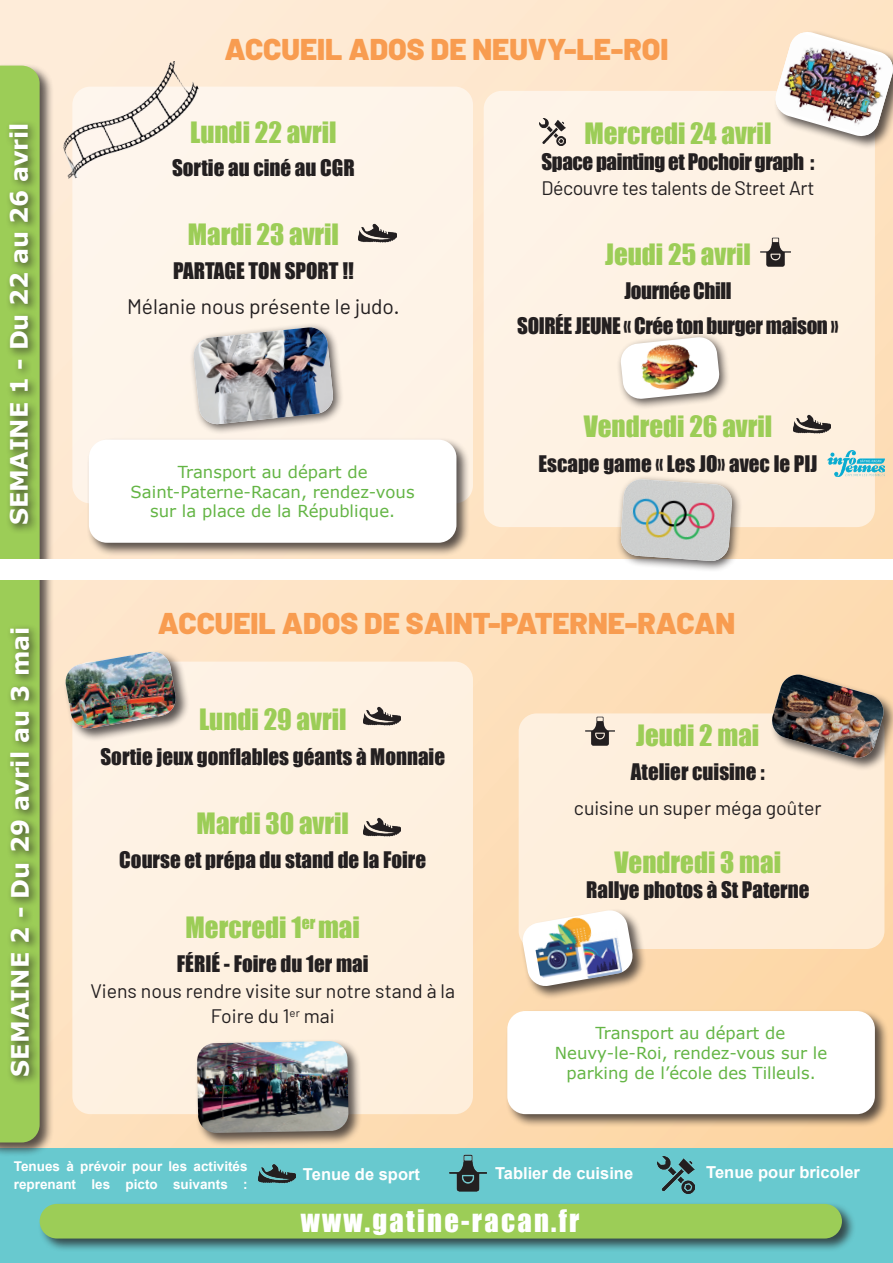
<style>
.page{position:relative;width:893px;height:1263px;background:#fff}
.page>*{position:absolute;margin:0;border:0;box-sizing:border-box;transform-origin:0 0}
.t1{font:900 30px "Barlow";color:#f89c50}
.t2{font:28.5px "Impact";letter-spacing:.08em;color:#fff}
.t3{font:27px "Impact";color:#9ccd57}
.t4{font:700 24px "Verdana";color:#fff}
.t5{font:21px "Impact";color:#231f20}
.t6{font:21px/34.5px "Impact";letter-spacing:-.02em;color:#231f20;text-align:center}
.t7{font:21px "Barlow";color:#231f20}
.t8{font:19.5px/25.5px "Barlow";color:#231f20;text-align:center}
.t9{font:19.5px "Barlow";letter-spacing:-.02em;color:#231f20}
.t10{font:16.5px/19.8px "Verdana";color:#64b545;text-align:center}
.t11{font:700 16.5px "Arial";color:#fff}
.t12{font:700 13.5px/18px "Arial";color:#fff}
</style>
<div class="page">
<img style="left:0;top:0;width:893px;height:1148px">
<div style="left:0;top:1148px;width:893px;height:115px;background:#68c9cf"></div>
<div style="left:0;top:63px;width:54px;height:1094px;background:#231f20;opacity:.75"></div>
<div style="left:0;top:66px;width:40px;height:1076px;background:#9ccd57"></div>
<div style="left:0;top:559px;width:893px;height:20px;background:#fff"></div>
<div style="left:5px;top:119px;width:34px;height:416px;background:#231f20;opacity:.75"></div>
<div style="left:6px;top:624px;width:34px;height:462px;background:#231f20;opacity:.75"></div>
<div style="left:38px;top:1202px;width:818px;height:51px;background:#231f20;opacity:.75"></div>
<div style="left:40px;top:1204px;width:802px;height:34px;background:#9ccd57;border-radius:17px"></div>
<div style="left:72px;top:87px;width:401px;height:416px;background:#fef4ea;border-radius:18px"></div>
<div style="left:484px;top:91px;width:391px;height:436px;background:#fef2e3;border-radius:18px"></div>
<div style="left:72px;top:662px;width:401px;height:452px;background:#fef1e1;border-radius:18px"></div>
<div style="left:519px;top:713px;width:365px;height:236px;background:#feeedb;border-radius:18px"></div>
<img style="left:258px;top:1164px;width:37px;height:20px">
<img style="left:449px;top:1154px;width:37px;height:37px">
<img style="left:657px;top:1157px;width:37px;height:37px">
<div style="left:195px;top:1039px;width:168px;height:108px;background:#231f20;opacity:.75"></div>
<img style="left:197px;top:1041px;width:152px;height:92px">
<img style="left:43px;top:57px;width:170px;height:123px">
<div style="left:189px;top:323px;width:155px;height:112px;background:#231f20;opacity:.75"></div>
<img style="left:193px;top:327px;width:141px;height:98px">
<div style="left:505px;top:1009px;width:384px;height:119px;background:#231f20;opacity:.75"></div>
<div style="left:507px;top:1011px;width:368px;height:103px;background:#fff;border-radius:18px"></div>
<div style="left:616px;top:474px;width:127px;height:98px;background:#231f20;opacity:.75"></div>
<img style="left:620px;top:479px;width:112px;height:83px">
<div style="left:87px;top:437px;width:384px;height:120px;background:#231f20;opacity:.75"></div>
<div style="left:89px;top:440px;width:367px;height:103px;background:#fff;border-radius:18px"></div>
<img style="left:585px;top:716px;width:30px;height:30px">
<img style="left:761px;top:237px;width:29px;height:30px">
<img style="left:359px;top:223px;width:37px;height:20px">
<div style="left:616px;top:332px;width:114px;height:78px;background:#231f20;opacity:.75"></div>
<svg style="left:620px;top:336px;width:100px;height:64px"></svg>
<img style="left:640px;top:342px;width:59px;height:50px">
<div style="left:773px;top:30px;width:120px;height:120px;background:#231f20;opacity:.75"></div>
<svg style="left:773px;top:30px;width:120px;height:108px"></svg>
<img style="left:775px;top:33px;width:118px;height:102px">
<div style="left:64px;top:650px;width:126px;height:92px;background:#231f20;opacity:.75"></div>
<svg style="left:64px;top:650px;width:113px;height:2px"></svg>
<img style="left:64px;top:652px;width:113px;height:78px">
<img style="left:539px;top:119px;width:26px;height:26px">
<div style="left:521px;top:908px;width:126px;height:92px;background:#231f20;opacity:.75"></div>
<svg style="left:521px;top:909px;width:113px;height:78px"></svg>
<img style="left:531px;top:910px;width:93px;height:76px">
<img style="left:793px;top:414px;width:37px;height:20px">
<img style="left:363px;top:817px;width:37px;height:20px">
<img style="left:828px;top:450px;width:56px;height:27px">
<div style="left:770px;top:672px;width:123px;height:100px;background:#231f20;opacity:.75"></div>
<svg style="left:770px;top:673px;width:115px;height:2px"></svg>
<img style="left:770px;top:675px;width:115px;height:85px">
<img style="left:363px;top:706px;width:37px;height:20px">
<p class="t4" style="left:2px;top:525px;width:404px;rotate:-90deg">SEMAINE 1 - Du 22 au 26 avril</p>
<p class="t4" style="left:3px;top:1076px;width:451px;rotate:-90deg">SEMAINE 2 - Du 29 avril au 3 mai</p>
<h1 class="t1" style="left:224px;top:30px;width:446px">ACCUEIL ADOS DE NEUVY-LE-ROI</h1>
<p class="t3" style="left:190px;top:111px;width:148px">Lundi 22 avril</p>
<p class="t5" style="left:172px;top:151px;width:184px">Sortie au ciné au CGR</p>
<p class="t3" style="left:188px;top:213px;width:153px">Mardi 23 avril</p>
<p class="t5" style="left:173px;top:255px;width:182px">PARTAGE TON SPORT !!</p>
<p class="t7" style="left:127px;top:293px;width:274px">Mélanie nous présente le judo.</p>
<p class="t10" style="left:131px;top:462px;width:286px">Transport au départ de<br>Saint-Paterne-Racan, rendez-vous sur la place de la République.</p>
<p class="t3" style="left:584px;top:113px;width:188px">Mercredi 24 avril</p>
<p class="t6" style="left:541px;top:144px;width:274px">Space painting et Pochoir graph :</p>
<p class="t9" style="left:541px;top:176px;width:275px">Découvre tes talents de Street Art</p>
<p class="t3" style="left:605px;top:233px;width:147px">Jeudi 25 avril</p>
<p class="t6" style="left:517px;top:273px;width:323px">Journée Chill<br>SOIRÉE JEUNE « Crée ton burger maison »</p>
<p class="t3" style="left:584px;top:405px;width:190px">Vendredi 26 avril</p>
<p class="t5" style="left:538px;top:447px;width:281px">Escape game « Les JO» avec le PIJ</p>
<h1 class="t1" style="left:158px;top:604px;width:579px">ACCUEIL ADOS DE SAINT-PATERNE-RACAN</h1>
<p class="t3" style="left:199px;top:699px;width:149px">Lundi 29 avril</p>
<p class="t5" style="left:100px;top:740px;width:346px">Sortie jeux gonflables géants à Monnaie</p>
<p class="t3" style="left:197px;top:802px;width:154px">Mardi 30 avril</p>
<p class="t5" style="left:119px;top:844px;width:308px">Course et prépa du stand de la Foire</p>
<p class="t3" style="left:186px;top:906px;width:176px">Mercredi 1<sup>er</sup> mai</p>
<p class="t5" style="left:177px;top:947px;width:193px">FÉRIÉ - Foire du 1er mai</p>
<p class="t8" style="left:90px;top:977px;width:366px">Viens nous rendre visite sur notre stand à la<br>Foire du 1<sup>er</sup> mai</p>
<p class="t3" style="left:636px;top:714px;width:125px">Jeudi 2 mai</p>
<p class="t5" style="left:631px;top:756px;width:135px">Atelier cuisine :</p>
<p class="t8" style="left:574px;top:795px;width:249px">cuisine un super méga goûter</p>
<p class="t3" style="left:614px;top:841px;width:168px">Vendredi 3 mai</p>
<p class="t5" style="left:586px;top:873px;width:225px">Rallye photos à St Paterne</p>
<p class="t10" style="left:555px;top:1023px;width:274px">Transport au départ de<br>Neuvy-le-Roi, rendez-vous sur le parking de l’école des Tilleuls.</p>
<p class="t12" style="left:14px;top:1157px;width:235px">Tenues à prévoir pour les activités reprenant les picto suivants :</p>
<p class="t11" style="left:303px;top:1162px;width:119px">Tenue de sport</p>
<p class="t11" style="left:495px;top:1161px;width:140px">Tablier de cuisine</p>
<p class="t11" style="left:706px;top:1160px;width:155px">Tenue pour bricoler</p>
<h2 class="t2" style="left:301px;top:1199px;width:280px">www.gatine-racan.fr</h2>
</div>
